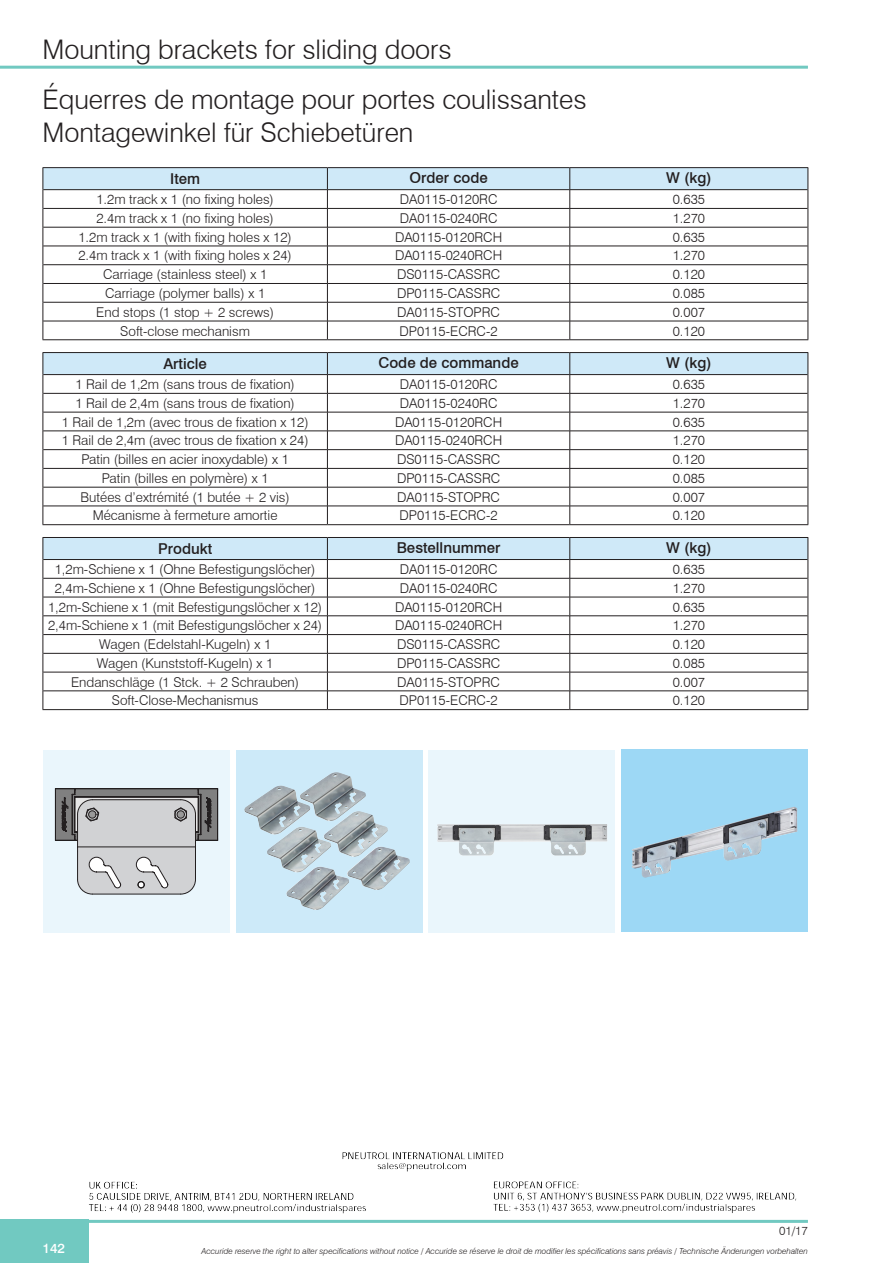
<style>
.page{position:relative;width:893px;height:1263px;background:#fff}
.page>*{position:absolute;margin:0;border:0;box-sizing:border-box;transform-origin:0 0}
.H1_Left{font:300 27px "Swiss 721 BT";letter-spacing:-.005em;color:#231f20}
.Table_H2{font:500 15px "Swiss 721 BT";color:#231f20}
.Table_Text{font:300 13.5px "Swiss 721 BT";color:#231f20}
.t1{font:500 13.5px "Swiss 721 BT";color:#fff}
.Dates{font:300 12px "Swiss 721 BT";color:#231f20}
.t2{font:italic 300 8.25px "Swiss 721 BT";color:#231f20}
</style>
<div class="page">
<hr style="left:43px;top:167px;width:284px;height:1px;background:#231f20">
<hr style="left:327px;top:167px;width:243px;height:1px;background:#231f20">
<hr style="left:570px;top:167px;width:238px;height:1px;background:#231f20">
<hr style="left:43px;top:339px;width:284px;height:1px;background:#231f20">
<hr style="left:327px;top:339px;width:243px;height:1px;background:#231f20">
<hr style="left:570px;top:339px;width:238px;height:1px;background:#231f20">
<svg style="left:43px;top:168px;width:765px;height:171px"></svg>
<hr style="left:43px;top:352px;width:284px;height:1px;background:#231f20">
<hr style="left:327px;top:352px;width:243px;height:1px;background:#231f20">
<hr style="left:570px;top:352px;width:238px;height:1px;background:#231f20">
<hr style="left:43px;top:524px;width:284px;height:1px;background:#231f20">
<hr style="left:327px;top:524px;width:243px;height:1px;background:#231f20">
<hr style="left:570px;top:524px;width:238px;height:1px;background:#231f20">
<svg style="left:43px;top:353px;width:765px;height:171px"></svg>
<hr style="left:43px;top:709px;width:284px;height:1px;background:#231f20">
<hr style="left:327px;top:709px;width:243px;height:1px;background:#231f20">
<hr style="left:570px;top:709px;width:238px;height:1px;background:#231f20">
<svg style="left:43px;top:537px;width:765px;height:172px"></svg>
<div style="left:43px;top:750px;width:187px;height:183px;background:#eaf6fc"></div>
<svg style="left:55px;top:788px;width:163px;height:106px;background:#b7b9bb"></svg>
<svg style="left:236px;top:750px;width:187px;height:183px;background:#c3dbe7"></svg>
<img style="left:244px;top:772px;width:122px;height:49px">
<div style="left:429px;top:750px;width:186px;height:183px;background:#eaf6fc"></div>
<img style="left:437px;top:824px;width:170px;height:32px">
<div style="left:621px;top:749px;width:187px;height:183px;background:#9dd8f5"></div>
<img style="left:632px;top:807px;width:165px;height:71px">
<hr style="left:0;top:66px;width:808px;height:3px;background:#71c9c1">
<hr style="left:0;top:1220px;width:808px;height:3px;background:#71c9c1">
<div style="left:0;top:1220px;width:89px;height:43px;background:#71c9c1"></div>
<img style="left:89px;top:1152px;width:708px;height:62px">
<p class="H1_Left" style="left:43px;top:33px;width:411px">Mounting brackets for sliding doors</p>
<p class="H1_Left" style="left:43px;top:83px;width:546px">Équerres de montage pour portes coulissantes</p>
<p class="H1_Left" style="left:43px;top:116px;width:372px">Montagewinkel für Schiebetüren</p>
<p class="Table_H2" style="left:170px;top:170px;width:31px">Item</p>
<p class="Table_H2" style="left:409px;top:169px;width:80px">Order code</p>
<p class="Table_H2" style="left:666px;top:169px;width:47px">W (kg)</p>
<p class="Table_Text" style="left:96px;top:191px;width:179px">1.2m track x 1 (no fixing holes)</p>
<p class="Table_Text" style="left:400px;top:191px;width:99px">DA0115-0120RC</p>
<p class="Table_Text" style="left:673px;top:191px;width:34px">0.635</p>
<p class="Table_Text" style="left:96px;top:210px;width:179px">2.4m track x 1 (no fixing holes)</p>
<p class="Table_Text" style="left:400px;top:210px;width:99px">DA0115-0240RC</p>
<p class="Table_Text" style="left:673px;top:210px;width:34px">1.270</p>
<p class="Table_Text" style="left:78px;top:229px;width:215px">1.2m track x 1 (with fixing holes x 12)</p>
<p class="Table_Text" style="left:395px;top:229px;width:109px">DA0115-0120RCH</p>
<p class="Table_Text" style="left:673px;top:229px;width:34px">0.635</p>
<p class="Table_Text" style="left:78px;top:247px;width:215px">2.4m track x 1 (with fixing holes x 24)</p>
<p class="Table_Text" style="left:395px;top:247px;width:109px">DA0115-0240RCH</p>
<p class="Table_Text" style="left:673px;top:247px;width:34px">1.270</p>
<p class="Table_Text" style="left:103px;top:266px;width:166px">Carriage (stainless steel) x 1</p>
<p class="Table_Text" style="left:397px;top:266px;width:105px">DS0115-CASSRC</p>
<p class="Table_Text" style="left:673px;top:266px;width:34px">0.120</p>
<p class="Table_Text" style="left:105px;top:285px;width:162px">Carriage (polymer balls) x 1</p>
<p class="Table_Text" style="left:397px;top:285px;width:105px">DP0115-CASSRC</p>
<p class="Table_Text" style="left:673px;top:285px;width:34px">0.085</p>
<p class="Table_Text" style="left:96px;top:304px;width:179px">End stops (1 stop + 2 screws)</p>
<p class="Table_Text" style="left:397px;top:304px;width:104px">DA0115-STOPRC</p>
<p class="Table_Text" style="left:673px;top:304px;width:34px">0.007</p>
<p class="Table_Text" style="left:120px;top:322px;width:131px">Soft-close mechanism</p>
<p class="Table_Text" style="left:399px;top:322px;width:100px">DP0115-ECRC-2</p>
<p class="Table_Text" style="left:673px;top:322px;width:34px">0.120</p>
<p class="Table_H2" style="left:163px;top:355px;width:45px">Article</p>
<p class="Table_H2" style="left:378px;top:354px;width:142px">Code de commande</p>
<p class="Table_H2" style="left:666px;top:354px;width:47px">W (kg)</p>
<p class="Table_Text" style="left:75px;top:376px;width:221px">1 Rail de 1,2m (sans trous de fixation)</p>
<p class="Table_Text" style="left:400px;top:376px;width:99px">DA0115-0120RC</p>
<p class="Table_Text" style="left:673px;top:376px;width:34px">0.635</p>
<p class="Table_Text" style="left:75px;top:395px;width:221px">1 Rail de 2,4m (sans trous de fixation)</p>
<p class="Table_Text" style="left:400px;top:395px;width:99px">DA0115-0240RC</p>
<p class="Table_Text" style="left:673px;top:395px;width:34px">1.270</p>
<p class="Table_Text" style="left:62px;top:414px;width:248px">1 Rail de 1,2m (avec trous de fixation x 12)</p>
<p class="Table_Text" style="left:395px;top:414px;width:109px">DA0115-0120RCH</p>
<p class="Table_Text" style="left:673px;top:414px;width:34px">0.635</p>
<p class="Table_Text" style="left:62px;top:432px;width:248px">1 Rail de 2,4m (avec trous de fixation x 24)</p>
<p class="Table_Text" style="left:395px;top:432px;width:109px">DA0115-0240RCH</p>
<p class="Table_Text" style="left:673px;top:432px;width:34px">1.270</p>
<p class="Table_Text" style="left:81px;top:451px;width:209px">Patin (billes en acier inoxydable) x 1</p>
<p class="Table_Text" style="left:397px;top:451px;width:105px">DS0115-CASSRC</p>
<p class="Table_Text" style="left:673px;top:451px;width:34px">0.120</p>
<p class="Table_Text" style="left:102px;top:470px;width:168px">Patin (billes en polymère) x 1</p>
<p class="Table_Text" style="left:397px;top:470px;width:105px">DP0115-CASSRC</p>
<p class="Table_Text" style="left:673px;top:470px;width:34px">0.085</p>
<p class="Table_Text" style="left:81px;top:489px;width:211px">Butées d’extrémité (1 butée + 2 vis)</p>
<p class="Table_Text" style="left:397px;top:489px;width:104px">DA0115-STOPRC</p>
<p class="Table_Text" style="left:673px;top:489px;width:34px">0.007</p>
<p class="Table_Text" style="left:93px;top:507px;width:186px">Mécanisme à fermeture amortie</p>
<p class="Table_Text" style="left:399px;top:507px;width:100px">DP0115-ECRC-2</p>
<p class="Table_Text" style="left:673px;top:507px;width:34px">0.120</p>
<p class="Table_H2" style="left:158px;top:540px;width:56px">Produkt</p>
<p class="Table_H2" style="left:397px;top:539px;width:105px">Bestellnummer</p>
<p class="Table_H2" style="left:666px;top:539px;width:47px">W (kg)</p>
<p class="Table_Text" style="left:55px;top:561px;width:262px">1,2m-Schiene x 1 (Ohne Befestigungslöcher)</p>
<p class="Table_Text" style="left:400px;top:561px;width:99px">DA0115-0120RC</p>
<p class="Table_Text" style="left:673px;top:561px;width:34px">0.635</p>
<p class="Table_Text" style="left:55px;top:580px;width:262px">2,4m-Schiene x 1 (Ohne Befestigungslöcher)</p>
<p class="Table_Text" style="left:400px;top:580px;width:99px">DA0115-0240RC</p>
<p class="Table_Text" style="left:673px;top:580px;width:34px">1.270</p>
<p class="Table_Text" style="left:48px;top:598px;width:276px">1,2m-Schiene x 1 (mit Befestigungslöcher x 12)</p>
<p class="Table_Text" style="left:395px;top:598px;width:109px">DA0115-0120RCH</p>
<p class="Table_Text" style="left:673px;top:598px;width:34px">0.635</p>
<p class="Table_Text" style="left:48px;top:617px;width:276px">2,4m-Schiene x 1 (mit Befestigungslöcher x 24)</p>
<p class="Table_Text" style="left:395px;top:617px;width:109px">DA0115-0240RCH</p>
<p class="Table_Text" style="left:673px;top:617px;width:34px">1.270</p>
<p class="Table_Text" style="left:99px;top:636px;width:174px">Wagen (Edelstahl-Kugeln) x 1</p>
<p class="Table_Text" style="left:397px;top:636px;width:105px">DS0115-CASSRC</p>
<p class="Table_Text" style="left:673px;top:636px;width:34px">0.120</p>
<p class="Table_Text" style="left:97px;top:655px;width:178px">Wagen (Kunststoff-Kugeln) x 1</p>
<p class="Table_Text" style="left:397px;top:655px;width:105px">DP0115-CASSRC</p>
<p class="Table_Text" style="left:673px;top:655px;width:34px">0.085</p>
<p class="Table_Text" style="left:71px;top:674px;width:230px">Endanschläge (1 Stck. + 2 Schrauben)</p>
<p class="Table_Text" style="left:397px;top:674px;width:104px">DA0115-STOPRC</p>
<p class="Table_Text" style="left:673px;top:674px;width:34px">0.007</p>
<p class="Table_Text" style="left:112px;top:692px;width:148px">Soft-Close-Mechanismus</p>
<p class="Table_Text" style="left:399px;top:692px;width:100px">DP0115-ECRC-2</p>
<p class="Table_Text" style="left:673px;top:692px;width:34px">0.120</p>
<p class="Dates" style="left:779px;top:1223px;width:30px">01/17</p>
<p class="t1" style="left:43px;top:1240px;width:24px">142</p>
<p class="t2" style="left:202px;top:1246px;width:608px">Accuride reserve the right to alter specifications without notice / Accuride se réserve le droit de modifier les spécifications sans préavis / Technische Änderungen vorbehalten</p>
</div>
